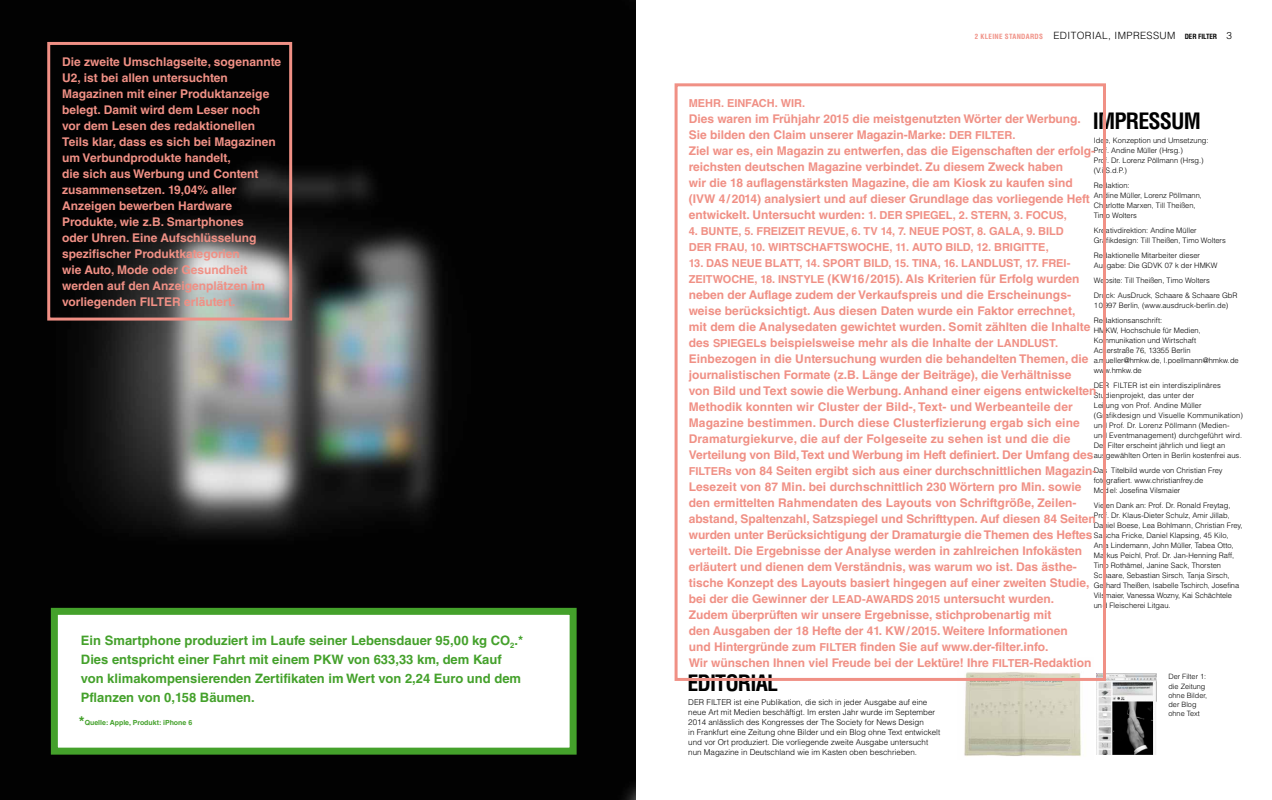
<style>
.page{position:relative;width:1272px;height:800px;background:#fff}
.page>*{position:absolute;margin:0;border:0;box-sizing:border-box;transform-origin:0 0}
.t1{font:700 condensed 22px "Helvetica LT Std";letter-spacing:-.04em;color:#000}
.t2{font:700 13px/19px "Helvetica LT Std";color:#44a12b}
.t3{font:700 12px/16px "Helvetica LT Std";color:#f09085}
.t4{font:700 11px "Helvetica LT Std";letter-spacing:-.005em;color:#f09085}
.t5{font:300 10px "Helvetica LT Std";color:#000}
.t6{font:300 8px/10px "Helvetica LT Std";color:#000}
.t7{font:300 7.5px/10px "Helvetica LT Std";color:#000}
.t8{font:300 7.3px/9.3px "Helvetica LT Std";color:#000}
.t9{font:700 7px "Helvetica LT Std";color:#44a12b}
.t10{font:700 condensed 7px "Helvetica LT Std";letter-spacing:.04em;color:#f09085}
.t11{font:700 condensed 7px "Helvetica LT Std";color:#000}
.s1{font-size:15px}
.s2{font-weight:300;font-stretch:normal;font-size:10px;color:#000}
.s3{font-weight:300;font-stretch:normal;font-size:10px}
.s4{font-size:11px}
.s5{font-size:12px}
</style>
<div class="page">
<img style="left:964px;top:672px;width:117px;height:85px">
<img style="left:1096px;top:673px;width:60px;height:82px">
<div style="left:674px;top:83px;width:431px;height:598px;border:3px solid #f09085"></div>
<img style="left:1112px;top:701px;width:40px;height:54px">
<img style="left:0;top:0;width:636px;height:800px">
<div style="left:51px;top:608px;width:525px;height:147px;background:#fff;border:7px solid #44a12b"></div>
<div style="left:47px;top:42px;width:245px;height:279px;border:3px solid #f09085"></div>
<p class="t3" style="left:62px;top:53px;width:220px">Die zweite Umschlagseite, sogenannte U2, ist bei allen untersuchten Magazinen mit einer Produktanzeige belegt. Damit wird dem Leser noch vor dem Lesen des redaktionellen Teils klar, dass es sich bei Magazinen um Verbundprodukte handelt,<br>die sich aus Werbung und Content zusammensetzen. 19,04% aller Anzeigen bewerben Hardware Produkte, wie z.B. Smartphones<br>oder Uhren. Eine Aufschlüsselung spezifischer Produktkategorien<br>wie Auto, Mode oder Gesundheit werden auf den Anzeigenplätzen im vorliegenden FILTER erläutert.</p>
<p class="t2" style="left:81px;top:631px;width:443px">Ein Smartphone produziert im Laufe seiner Lebensdauer 95,00 kg CO<sub>2</sub>.* Dies entspricht einer Fahrt mit einem PKW von 633,33 km, dem Kauf von klimakompensierenden Zertifikaten im Wert von 2,24 Euro und dem Pflanzen von 0,158 Bäumen.</p>
<p class="t9" style="left:79px;top:718px;width:115px"><span class="s1">*</span>Quelle: Apple, Produkt: iPhone 6</p>
<p class="t10" style="left:974px;top:32px;width:86px">2 KLEINE STANDARDS <span class="s2">Editorial</span></p>
<p class="t5" style="left:1107px;top:29px;width:18px">, Impr</p>
<p class="t5" style="left:1139px;top:29px;width:15px">essum</p>
<p class="t11" style="left:1184px;top:32px;width:49px">DER FILTER <span class="s3">3</span></p>
<p class="t4" style="left:688px;top:96px;width:65px">Mehr. Einfac</p>
<p class="t4" style="left:766px;top:96px;width:40px">h. Wir.</p>
<p class="t3" style="left:688px;top:111px;width:407px">Dies waren im Frühjahr 2015 die meistgenutzten Wörter der Werbung.<br>Sie bilden den Claim unserer Magazin-Marke: <span class="s4">DER FILTER.<br></span>Ziel war es, ein Magazin zu entwerfen, das die Eigenschaften der erfolg&shy;reichsten deutschen Magazine verbindet. Zu diesem Zweck haben<br>wir die 18 auflagenstärksten Magazine, die am Kiosk zu kaufen sind (IVW 4/2014) analysiert und auf dieser Grundlage das vorliegende Heft entwickelt. Untersucht wurden: <span class="s4">1. Der Spiegel</span></p>
<h1 class="t1" style="left:1092px;top:107px;width:109px">IMPRESSUM</h1>
<p class="t7" style="left:1093px;top:136px;width:116px">Idee, Konzeption und Umsetzung:<br>Prof. Andine Müller (Hrsg.)<br>Prof. Dr. Lorenz Pöllmann (Hrsg.) (V.i.S.d.P.)</p>
<p class="t7" style="left:1093px;top:181px;width:110px">Redaktion:<br>Andine Müller, Lorenz Pöllmann,<br>Charlotte Marxen, Till Theißen,<br>Timo Wolters</p>
<p class="t7" style="left:1093px;top:226px;width:133px">Kreativdirektion: Andine Müller<br>Grafikdesign: Till Theißen, Timo Wolters</p>
<p class="t7" style="left:1093px;top:251px;width:125px">Redaktionelle Mitarbeiter dieser<br>Ausgabe: Die GDVK 07 k der HMKW</p>
<p class="t7" style="left:1093px;top:273px;width:145px;line-height:15px">Website: Till Theißen, Timo Wolters<br>Druck: AusDruck, Schaare &amp; Schaare GbR</p>
<p class="t7" style="left:1093px;top:298px;width:136px;line-height:15px">1 0 997 Berlin, (www.ausdruck-berlin.de)<br>Redaktionsanschrift:</p>
<p class="t7" style="left:1093px;top:326px;width:146px">HMKW, Hochschule für Medien,<br>Kommunikation und Wirtschaft<br>Ackerstraße 76, 13355 Berlin a.mueller@hmkw.de, l.poellmann@hmkw.de www.hmkw.de</p>
<p class="t7" style="left:1093px;top:381px;width:151px">Der Filter ist ein interdisziplinäres Studienprojekt, das unter der<br>Leitung von Prof. Andine Müller (Grafikdesign und Visuelle Kommunikation) und Prof. Dr. Lorenz Pöllmann (Medien&shy;und Eventmanagement) durchgeführt wird.<br>Der Filter erscheint jährlich und liegt an ausgewählten Orten in Berlin kostenfrei aus.</p>
<p class="t7" style="left:1093px;top:466px;width:130px">Das Titelbild wurde von Christian Frey fotografiert. www.christianfrey.de<br>Mod el: Josefina Vilsmaier</p>
<p class="t7" style="left:1093px;top:501px;width:150px">Vielen Dank an: Prof. Dr. Ronald Freytag, Prof. Dr. Klaus-Dieter Schulz, Amir Jillab, Daniel Boese, Lea Bohlmann, Christian Frey, Sascha Fricke, Daniel Klapsing, 45 Kilo, Anja Lindemann, John Müller, Tabea Otto, Markus Peichl, Prof. Dr. Jan-Henning Raff, Tino Rothämel, Janine Sack, Thorsten Schaare, Sebastian Sirsch, Tanja Sirsch, Gerhard Theißen, Isabelle Tschirch, Josefina Vilsmaier, Vanessa Wozny, Kai Schächtele und Fleischerei Litgau.</p>
<p class="t4" style="left:952px;top:208px;width:97px">, 2. Stern, 3. Focus</p>
<p class="t4" style="left:1063px;top:208px;width:5px">,</p>
<p class="t4" style="left:688px;top:224px;width:89px">4. Bunte, 5. Freizeit</p>
<p class="t4" style="left:807px;top:224px;width:9px">Revue</p>
<p class="t4" style="left:845px;top:224px;width:72px">, 6. TV 14, 7. Neue</p>
<p class="t4" style="left:942px;top:224px;width:64px">Post, 8. Gala</p>
<p class="t4" style="left:1020px;top:224px;width:33px">, 9. Bild</p>
<p class="t4" style="left:688px;top:240px;width:109px">der Frau, 10. Wirtsc</p>
<p class="t4" style="left:811px;top:240px;width:17px">haftsw</p>
<p class="t4" style="left:857px;top:240px;width:159px">oche, 11. Auto Bild, 12. Brigitte</p>
<p class="t4" style="left:1045px;top:240px;width:5px">,</p>
<p class="t4" style="left:688px;top:256px;width:52px">13. Das Neue</p>
<p class="t4" style="left:764px;top:256px;width:16px">Blatt</p>
<p class="t4" style="left:799px;top:256px;width:193px">, 14. Sport Bild, 15. Tina, 16. Landlust</p>
<p class="t4" style="left:1019px;top:256px;width:52px">, 17. Frei-</p>
<p class="t4" style="left:688px;top:272px;width:8px">zeitw</p>
<p class="t3" style="left:688px;top:271px;width:403px;text-indent:34px"><span class="s4">oche, 18. InStyle</span> (KW16/2015). Als Kriterien für Erfolg wurden neben der Auflage zudem der Verkaufspreis und die Erscheinungs&shy;weise berücksichtigt. Aus diesen Daten wurde ein Faktor errechnet, mit dem die Analysedaten gewichtet wurden. Somit zählten die Inhalte</p>
<p class="t4" style="left:688px;top:336px;width:39px"><span class="s5">des</span> Spiegel</p>
<p class="t3" style="left:760px;top:335px;width:268px">s beispielsweise mehr als die Inhalte der <span class="s4">Landlust</span></p>
<p class="t4" style="left:1054px;top:336px;width:5px">.</p>
<p class="t3" style="left:688px;top:351px;width:409px">Einbezogen in die Untersuchung wurden die behandelten Themen, die journalistischen Formate (z.B. Länge der Beiträge), die Verhältnisse<br>von Bild und Text sowie die Werbung. Anhand einer eigens entwickelten Methodik konnten wir Cluster der Bild-, Text- und Werbeanteile der Magazine bestimmen. Durch diese Clusterfizierung ergab sich eine Dramaturgiekurve, die auf der Folgeseite zu sehen ist und die die Verteilung von Bild, Text und Werbung im Heft definiert. Der Umfang des</p>
<p class="t4" style="left:688px;top:464px;width:14px">Filte</p>
<p class="t3" style="left:688px;top:463px;width:409px;text-indent:29px"><span class="s4">rs</span> von 84 Seiten ergibt sich aus einer durchschnittlichen Magazin-Lesezeit von 87 Min. bei durchschnittlich 230 Wörtern pro Min. sowie den ermittelten Rahmendaten des Layouts von Schriftgröße, Zeilen&shy;abstand, Spaltenzahl, Satzspiegel und Schrifttypen. Auf diesen 84 Seiten wurden unter Berücksichtigung der Dramaturgie die Themen des Heftes verteilt. Die Ergebnisse der Analyse werden in zahlreichen Infokästen erläutert und dienen dem Verständnis, was warum wo ist. Das ästhe&shy;tische Konzept des Layouts basiert hingegen auf einer zweiten Studie, bei der die Gewinner der <span class="s4">Lead</span></p>
<p class="t3" style="left:688px;top:591px;width:380px;text-indent:173px"><span class="s4">-Awards 2015</span> untersucht wurden.<br>Zudem überprüften wir unsere Ergebnisse, stichprobenartig mit den Ausgaben der 18 Hefte der 41. KW/ 2015. Weitere Informationen und Hintergründe zum <span class="s4">FILTER</span> finden Sie auf www.der-filter.info.<br>Wir wünschen Ihnen viel Freude bei der Lektüre! Ihre <span class="s4">Filte</span></p>
<p class="t3" style="left:1021px;top:655px;width:71px"><span class="s4">r</span>-Redaktion</p>
<h1 class="t1" style="left:687px;top:669px;width:92px">EDITORIAL</h1>
<p class="t6" style="left:688px;top:697px;width:253px">Der FILTER ist eine Publikation, die sich in jeder Ausgabe auf eine neue Art mit Medien beschäftigt. Im ersten Jahr wurde im September 2014 anlässlich des Kongresses der The Society for News Design<br>in Frankfurt eine Zeitung ohne Bilder und ein Blog ohne Text entwickelt und vor Ort produziert. Die vorliegende zweite Ausgabe untersucht nun Magazine in Deutschland wie im Kasten oben beschrieben.</p>
<p class="t8" style="left:1168px;top:672px;width:40px">Der Filter 1: die Zeitung ohne Bilder, der Blog ohne Text</p>
</div>
